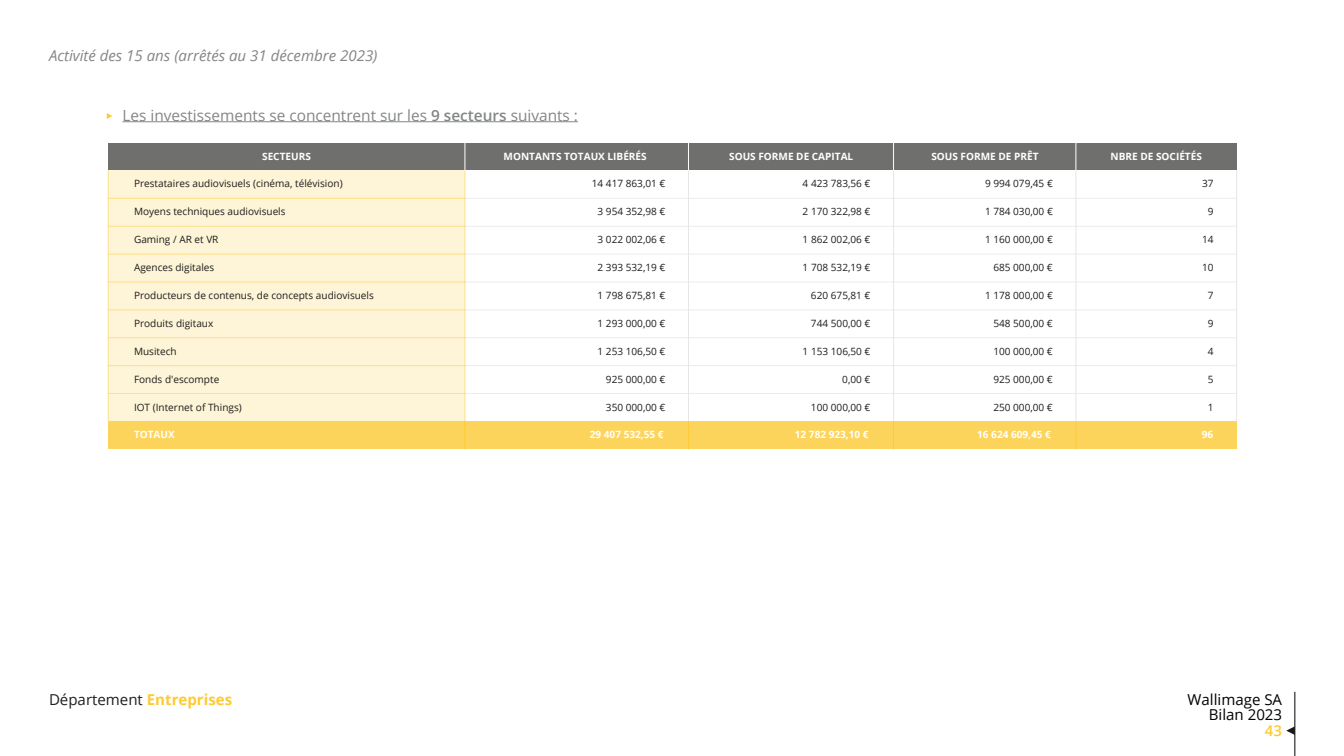
<style>
.page{position:relative;width:1344px;height:756px;background:#fff}
.page>*{position:absolute;margin:0;border:0;box-sizing:border-box;transform-origin:0 0}
.Corps_de_texte{font:15.4px "Open Sans";color:#848686}
.Footer___chapitre{font:italic 15.05px "Open Sans";color:#848686}
.t1{font:15.05px "Open Sans";color:#1f1f1f}
.t2{font:15.05px/15.4px "Open Sans";color:#000;text-align:right}
.t3{font:600 15.05px "Open Sans";color:#feca33}
.t4{font:10.04px "Open Sans";color:#1d1d1b}
.t5{font:700 10.04px "Open Sans";color:#fff}
.s1{font-weight:600}
.s2{font-weight:700;color:#feca33}
</style>
<div class="page">
<hr style="left:1294px;top:692px;width:1px;height:64px;background:#000">
<svg style="left:1286px;top:726px;width:9px;height:9px"></svg>
<hr style="left:123px;top:121px;width:455px;height:1px;background:#848686">
<div style="left:108px;top:143px;width:357px;height:28px;background:#6f6f6e"></div>
<div style="left:465px;top:143px;width:223px;height:28px;background:#6f6f6e"></div>
<div style="left:688px;top:143px;width:206px;height:28px;background:#6f6f6e"></div>
<div style="left:894px;top:143px;width:182px;height:28px;background:#6f6f6e"></div>
<div style="left:1076px;top:143px;width:161px;height:28px;background:#6f6f6e"></div>
<div style="left:108px;top:421px;width:357px;height:28px;background:#fdd45b"></div>
<div style="left:465px;top:421px;width:223px;height:28px;background:#fdd45b"></div>
<div style="left:688px;top:421px;width:206px;height:28px;background:#fdd45b"></div>
<div style="left:894px;top:421px;width:182px;height:28px;background:#fdd45b"></div>
<div style="left:1076px;top:421px;width:161px;height:28px;background:#fdd45b"></div>
<div style="left:108px;top:171px;width:357px;height:250px;background:#fef4d7"></div>
<svg style="left:464px;top:143px;width:1px;height:28px"></svg>
<svg style="left:688px;top:143px;width:1px;height:28px"></svg>
<svg style="left:893px;top:143px;width:1px;height:28px"></svg>
<svg style="left:1075px;top:143px;width:1px;height:28px"></svg>
<hr style="left:465px;top:198px;width:772px;height:1px;background:#ececec">
<hr style="left:465px;top:226px;width:772px;height:1px;background:#ececec">
<hr style="left:465px;top:254px;width:772px;height:1px;background:#ececec">
<hr style="left:465px;top:282px;width:772px;height:1px;background:#ececec">
<hr style="left:465px;top:309px;width:772px;height:1px;background:#ececec">
<hr style="left:465px;top:337px;width:772px;height:1px;background:#ececec">
<hr style="left:465px;top:365px;width:772px;height:1px;background:#ececec">
<hr style="left:465px;top:393px;width:772px;height:1px;background:#ececec">
<hr style="left:108px;top:198px;width:357px;height:1px;background:#fdca33">
<hr style="left:108px;top:226px;width:357px;height:1px;background:#fdca33">
<hr style="left:108px;top:254px;width:357px;height:1px;background:#fdca33">
<hr style="left:108px;top:282px;width:357px;height:1px;background:#fdca33">
<hr style="left:108px;top:309px;width:357px;height:1px;background:#fdca33">
<hr style="left:108px;top:337px;width:357px;height:1px;background:#fdca33">
<hr style="left:108px;top:365px;width:357px;height:1px;background:#fdca33">
<hr style="left:108px;top:393px;width:357px;height:1px;background:#fdca33">
<hr style="left:688px;top:171px;width:1px;height:250px;background:#e6e6e6">
<hr style="left:893px;top:171px;width:1px;height:250px;background:#e6e6e6">
<hr style="left:1075px;top:171px;width:1px;height:250px;background:#e6e6e6">
<hr style="left:1236px;top:171px;width:1px;height:250px;background:#e6e6e6">
<hr style="left:108px;top:171px;width:1px;height:250px;background:#fdca33">
<hr style="left:464px;top:171px;width:1px;height:250px;background:#fdca33">
<svg style="left:893px;top:422px;width:1px;height:27px"></svg>
<svg style="left:688px;top:422px;width:1px;height:27px"></svg>
<svg style="left:464px;top:421px;width:1px;height:28px"></svg>
<svg style="left:1075px;top:422px;width:1px;height:27px"></svg>
<svg style="left:107px;top:113px;width:5px;height:6px"></svg>
<p class="Footer___chapitre" style="left:49px;top:45px;width:330px">Activité des 15 ans (arrêtés au 31 décembre 2023)</p>
<p class="Corps_de_texte" style="left:123px;top:104px;width:457px">Les investissements se concentrent sur les <span class="s1">9 secteurs</span> suivants :</p>
<p class="t5" style="left:262px;top:149px;width:50px">SECTEURS</p>
<p class="t5" style="left:504px;top:149px;width:145px">MONTANTS TOTAUX LIBÉRÉS</p>
<p class="t5" style="left:729px;top:149px;width:126px">SOUS FORME DE CAPITAL</p>
<p class="t5" style="left:931px;top:149px;width:109px">SOUS FORME DE PRÊT</p>
<p class="t5" style="left:1111px;top:149px;width:93px">NBRE DE SOCIÉTÉS</p>
<p class="t4" style="left:134px;top:177px;width:210px">Prestataires audiovisuels (cinéma, télévision)</p>
<p class="t4" style="left:592px;top:177px;width:75px">14 417 863,01 €</p>
<p class="t4" style="left:803px;top:177px;width:69px">4 423 783,56 €</p>
<p class="t4" style="left:134px;top:205px;width:153px">Moyens techniques audiovisuels</p>
<p class="t4" style="left:598px;top:205px;width:69px">3 954 352,98 €</p>
<p class="t4" style="left:803px;top:205px;width:69px">2 170 322,98 €</p>
<p class="t4" style="left:134px;top:233px;width:86px">Gaming / AR et VR</p>
<p class="t4" style="left:598px;top:233px;width:69px">3 022 002,06 €</p>
<p class="t4" style="left:803px;top:233px;width:69px">1 862 002,06 €</p>
<p class="t4" style="left:134px;top:261px;width:82px">Agences digitales</p>
<p class="t4" style="left:598px;top:261px;width:69px">2 393 532,19 €</p>
<p class="t4" style="left:803px;top:261px;width:69px">1 708 532,19 €</p>
<p class="t4" style="left:134px;top:288px;width:241px">Producteurs de contenus, de concepts audiovisuels</p>
<p class="t4" style="left:598px;top:288px;width:69px">1 798 675,81 €</p>
<p class="t4" style="left:811px;top:288px;width:61px">620 675,81 €</p>
<p class="t4" style="left:134px;top:316px;width:81px">Produits digitaux</p>
<p class="t4" style="left:598px;top:316px;width:69px">1 293 000,00 €</p>
<p class="t4" style="left:134px;top:344px;width:44px">Musitech</p>
<p class="t4" style="left:598px;top:344px;width:69px">1 253 106,50 €</p>
<p class="t4" style="left:803px;top:344px;width:69px">1 153 106,50 €</p>
<p class="t4" style="left:134px;top:372px;width:87px">Fonds d'escompte</p>
<p class="t4" style="left:606px;top:372px;width:61px">925 000,00 €</p>
<p class="t4" style="left:606px;top:400px;width:61px">350 000,00 €</p>
<p class="t5" style="left:590px;top:427px;width:75px">29 407 532,55 €</p>
<p class="t5" style="left:795px;top:427px;width:75px">12 782 923,10 €</p>
<p class="t4" style="left:985px;top:177px;width:69px">9 994 079,45 €</p>
<p class="t4" style="left:985px;top:205px;width:69px">1 784 030,00 €</p>
<p class="t4" style="left:985px;top:233px;width:69px">1 160 000,00 €</p>
<p class="t4" style="left:993px;top:261px;width:61px">685 000,00 €</p>
<p class="t4" style="left:985px;top:288px;width:69px">1 178 000,00 €</p>
<p class="t4" style="left:811px;top:316px;width:61px">744 500,00 €</p>
<p class="t4" style="left:993px;top:316px;width:61px">548 500,00 €</p>
<p class="t4" style="left:993px;top:344px;width:61px">100 000,00 €</p>
<p class="t4" style="left:993px;top:372px;width:61px">925 000,00 €</p>
<p class="t4" style="left:842px;top:372px;width:30px">0,00 €</p>
<p class="t4" style="left:134px;top:400px;width:109px">IOT (Internet of Things)</p>
<p class="t4" style="left:811px;top:400px;width:61px">100 000,00 €</p>
<p class="t4" style="left:993px;top:400px;width:61px">250 000,00 €</p>
<p class="t5" style="left:134px;top:427px;width:42px">TOTAUX</p>
<p class="t5" style="left:977px;top:427px;width:75px">16 624 609,45 €</p>
<p class="t4" style="left:1202px;top:177px;width:13px">37</p>
<p class="t4" style="left:1208px;top:205px;width:7px">9</p>
<p class="t4" style="left:1202px;top:233px;width:13px">14</p>
<p class="t4" style="left:1202px;top:260px;width:13px">10</p>
<p class="t4" style="left:1208px;top:288px;width:7px">7</p>
<p class="t4" style="left:1208px;top:316px;width:7px">9</p>
<p class="t4" style="left:1208px;top:344px;width:7px">4</p>
<p class="t4" style="left:1208px;top:372px;width:7px">5</p>
<p class="t4" style="left:1208px;top:400px;width:7px">1</p>
<p class="t5" style="left:1202px;top:427px;width:13px">96</p>
<p class="t1" style="left:49px;top:689px;width:185px">Département <span class="s2">Entreprises</span></p>
<h2 class="t2" style="left:1188px;top:691px;width:96px">Wallimage SA<br>Bilan 2023</h2>
<p class="t3" style="left:1265px;top:720px;width:19px">43</p>
</div>
